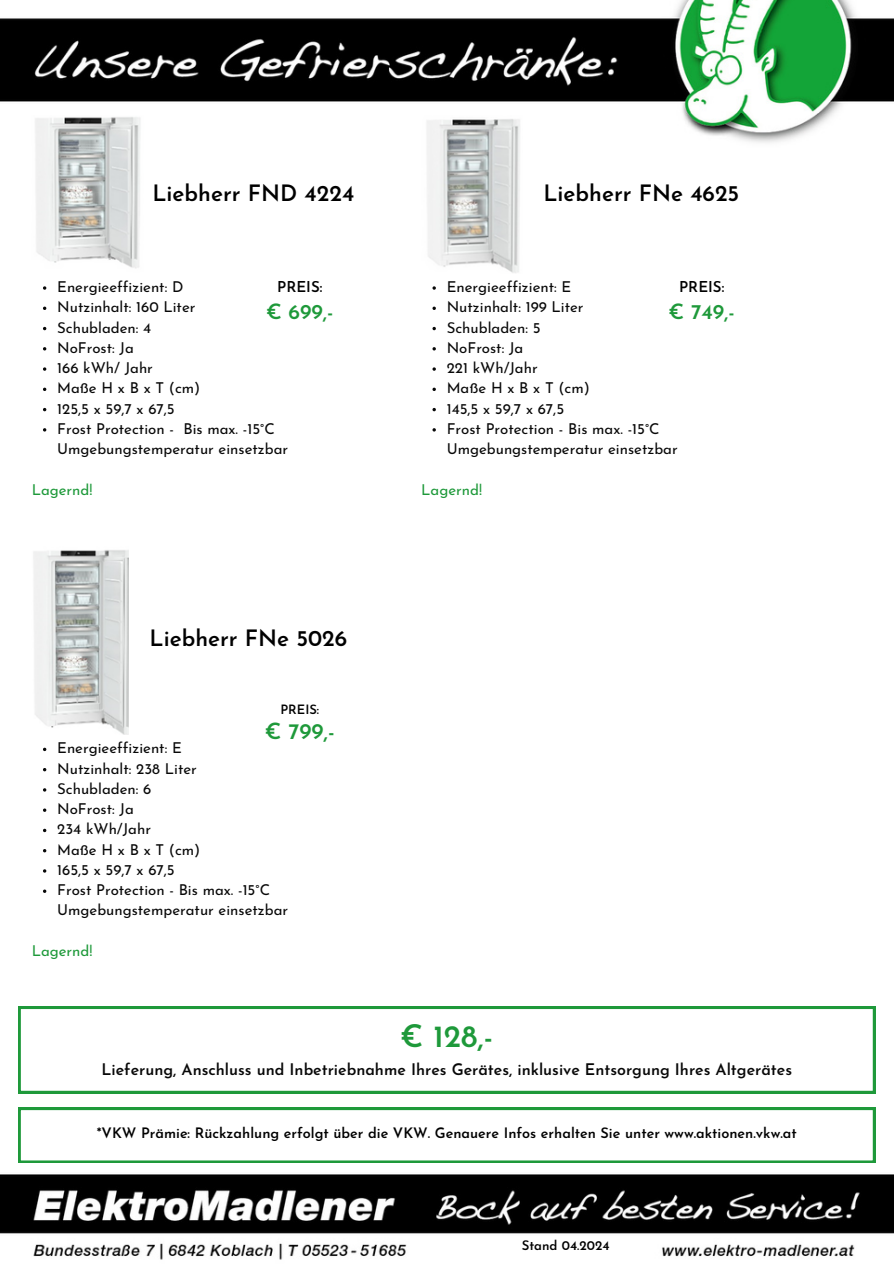
<style>
.page{position:relative;width:894px;height:1264px;background:#fff}
.page>*{position:absolute;margin:0;border:0;box-sizing:border-box;transform-origin:0 0}
.t1{font:600 30.9px "Josefin Sans";color:#1e993a}
.t2{font:600 22.5px "Josefin Sans";color:#000}
.t3{font:600 22.2px "Josefin Sans";color:#1e993a}
.t4{font:600 21px "Josefin Sans";color:#1e993a}
.t5{font:600 15.9px "Josefin Sans";color:#080808}
.t6{font:15px/20.2px "Josefin Sans";color:#080808}
.t7{font:15px "Josefin Sans";color:#1e993a}
.t8{font:600 15px "Josefin Sans";color:#000}
.t9{font:600 14.4px "Josefin Sans";color:#000}
.t10{font:600 13.2px "Josefin Sans";color:#000}
.t11{font:600 12.9px "Josefin Sans";color:#000}
</style>
<div class="page">
<img style="left:0;top:0;width:893px;height:1260px">
<img style="left:32px;top:116px;width:118px;height:157px">
<svg style="left:43px;top:286px;width:3px;height:4px"></svg>
<svg style="left:43px;top:306px;width:3px;height:4px"></svg>
<svg style="left:43px;top:367px;width:3px;height:4px"></svg>
<svg style="left:43px;top:387px;width:3px;height:4px"></svg>
<img style="left:421px;top:116px;width:101px;height:157px">
<svg style="left:432px;top:286px;width:4px;height:4px"></svg>
<svg style="left:432px;top:306px;width:4px;height:4px"></svg>
<svg style="left:432px;top:327px;width:4px;height:3px"></svg>
<svg style="left:432px;top:347px;width:4px;height:3px"></svg>
<svg style="left:432px;top:367px;width:4px;height:4px"></svg>
<svg style="left:432px;top:387px;width:4px;height:4px"></svg>
<svg style="left:432px;top:408px;width:4px;height:3px"></svg>
<svg style="left:432px;top:428px;width:4px;height:3px"></svg>
<img style="left:32px;top:545px;width:96px;height:189px">
<svg style="left:43px;top:747px;width:3px;height:4px"></svg>
<svg style="left:43px;top:828px;width:3px;height:4px"></svg>
<svg style="left:19px;top:1006px;width:855px;height:86px"></svg>
<svg style="left:19px;top:1107px;width:855px;height:55px"></svg>
<h1 class="t2" style="left:152px;top:184px;width:203px">Liebherr FND 4224</h1>
<p class="t6" style="left:57px;top:278px;width:128px">Energieeffizient: D</p>
<p class="t6" style="left:57px;top:298px;width:140px">Nutzinhalt: 160 Liter</p>
<p class="t6" style="left:57px;top:318px;width:95px">Schubladen: 4</p>
<p class="t6" style="left:57px;top:339px;width:78px">NoFrost: Ja</p>
<p class="t6" style="left:57px;top:359px;width:97px">166 kWh/ Jahr</p>
<p class="t6" style="left:57px;top:379px;width:144px">Maße H x B x T (cm)</p>
<p class="t6" style="left:57px;top:399px;width:119px">125,5 x 59,7 x 67,5</p>
<h4 class="t6" style="left:57px;top:420px;width:232px">Frost Protection - Bis max. -15°C<br>Umgebungstemperatur einsetzbar</h4>
<h2 class="t7" style="left:32px;top:483px;width:62px">Lagernd!</h2>
<p class="t8" style="left:277px;top:281px;width:47px">PREIS:</p>
<p class="t4" style="left:266px;top:303px;width:69px">€ 699,-</p>
<h5 class="t2" style="left:149px;top:628px;width:199px">Liebherr FNe 5026</h5>
<h1 class="t11" style="left:280px;top:703px;width:40px">PREIS:</h1>
<h1 class="t3" style="left:264px;top:722px;width:72px">€ 799,-</h1>
<p class="t6" style="left:57px;top:739px;width:126px">Energieeffizient: E</p>
<p class="t6" style="left:57px;top:759px;width:141px">Nutzinhalt: 238 Liter</p>
<p class="t6" style="left:57px;top:780px;width:96px">Schubladen: 6</p>
<p class="t6" style="left:57px;top:800px;width:78px">NoFrost: Ja</p>
<p class="t6" style="left:57px;top:820px;width:95px">234 kWh/Jahr</p>
<p class="t6" style="left:57px;top:840px;width:144px">Maße H x B x T (cm)</p>
<p class="t6" style="left:57px;top:861px;width:119px">165,5 x 59,7 x 67,5</p>
<p class="t6" style="left:57px;top:881px;width:232px">Frost Protection - Bis max. -15°C<br>Umgebungstemperatur einsetzbar</p>
<h4 class="t7" style="left:32px;top:944px;width:62px">Lagernd!</h4>
<p class="t2" style="left:543px;top:184px;width:197px">Liebherr FNe 4625</p>
<p class="t6" style="left:446px;top:278px;width:126px">Energieeffizient: E</p>
<p class="t6" style="left:446px;top:298px;width:138px">Nutzinhalt: 199 Liter</p>
<p class="t6" style="left:446px;top:318px;width:95px">Schubladen: 5</p>
<p class="t6" style="left:446px;top:339px;width:78px">NoFrost: Ja</p>
<p class="t6" style="left:446px;top:359px;width:92px">221 kWh/Jahr</p>
<p class="t6" style="left:446px;top:379px;width:144px">Maße H x B x T (cm)</p>
<p class="t6" style="left:446px;top:399px;width:119px">145,5 x 59,7 x 67,5</p>
<h4 class="t6" style="left:446px;top:420px;width:232px">Frost Protection - Bis max. -15°C<br>Umgebungstemperatur einsetzbar</h4>
<h2 class="t7" style="left:421px;top:483px;width:62px">Lagernd!</h2>
<h1 class="t8" style="left:679px;top:281px;width:47px">PREIS:</h1>
<h1 class="t4" style="left:668px;top:303px;width:68px">€ 749,-</h1>
<h3 class="t1" style="left:400px;top:1023px;width:95px">€ 128,-</h3>
<h3 class="t5" style="left:101px;top:1062px;width:692px">Lieferung, Anschluss und Inbetriebnahme Ihres Gerätes, inklusive Entsorgung Ihres Altgerätes</h3>
<p class="t9" style="left:97px;top:1127px;width:701px">*VKW Prämie: Rückzahlung erfolgt über die VKW. Genauere Infos erhalten Sie unter www.aktionen.vkw.at</p>
<h3 class="t10" style="left:521px;top:1239px;width:89px">Stand 04.2024</h3>
</div>
